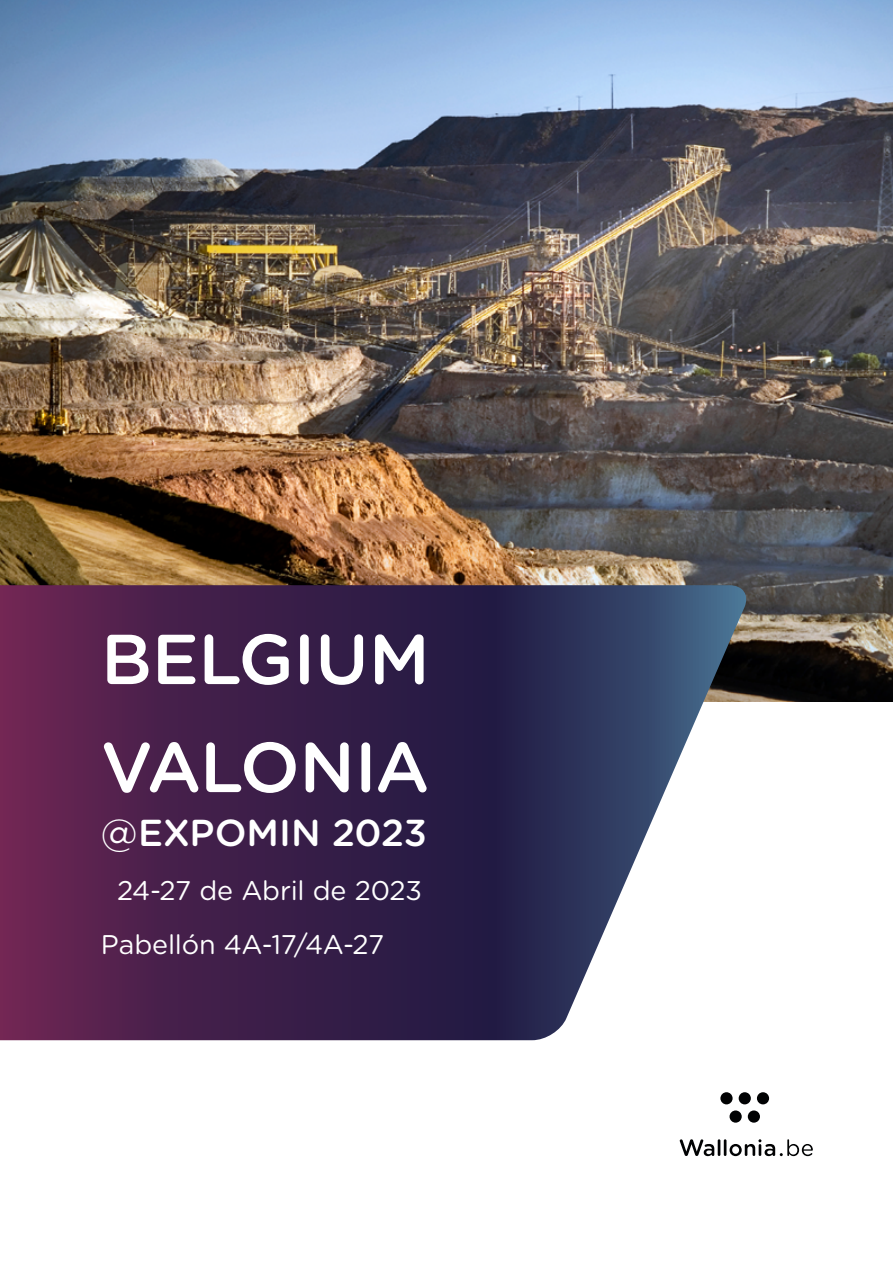
<style>
.page{position:relative;width:893px;height:1263px;background:#fff}
.page>*{position:absolute;margin:0;border:0;box-sizing:border-box;transform-origin:0 0}
.t1{font:500 70.5px/108px "Gotham Rounded";letter-spacing:-.01em;color:#fff}
.t2{font:500 37.5px "Gotham Rounded";color:#fff}
.t3{font:27px/54px "Gotham Rounded";letter-spacing:-.01em;color:#fff}
.s1{font-weight:400}
</style>
<div class="page">
<img style="left:0;top:0;width:893px;height:702px">
<svg style="left:0;top:585px;width:750px;height:455px;background:#533e62"></svg>
<div style="left:720px;top:1092px;width:13px;height:12px;background:#010203;border-radius:50%"></div>
<div style="left:739px;top:1092px;width:12px;height:12px;background:#010203;border-radius:50%"></div>
<svg style="left:729px;top:1110px;width:13px;height:13px"></svg>
<div style="left:748px;top:1110px;width:12px;height:13px;background:#010203;border-radius:50%"></div>
<div style="left:757px;top:1092px;width:12px;height:12px;background:#010203;border-radius:50%"></div>
<svg style="left:680px;top:1139px;width:133px;height:17px"></svg>
<h1 class="t1" style="left:101px;top:602px;width:330px">BELGIUM<br>VALONIA</h1>
<h2 class="t2" style="left:101px;top:806px;width:327px"><span class="s1">@</span>EXPOMIN 2023</h2>
<p class="t3" style="left:101px;top:862px;width:322px;text-indent:16px">24-27 de Abril de 2023<br>Pabellón 4A-17/4A-27</p>
</div>
